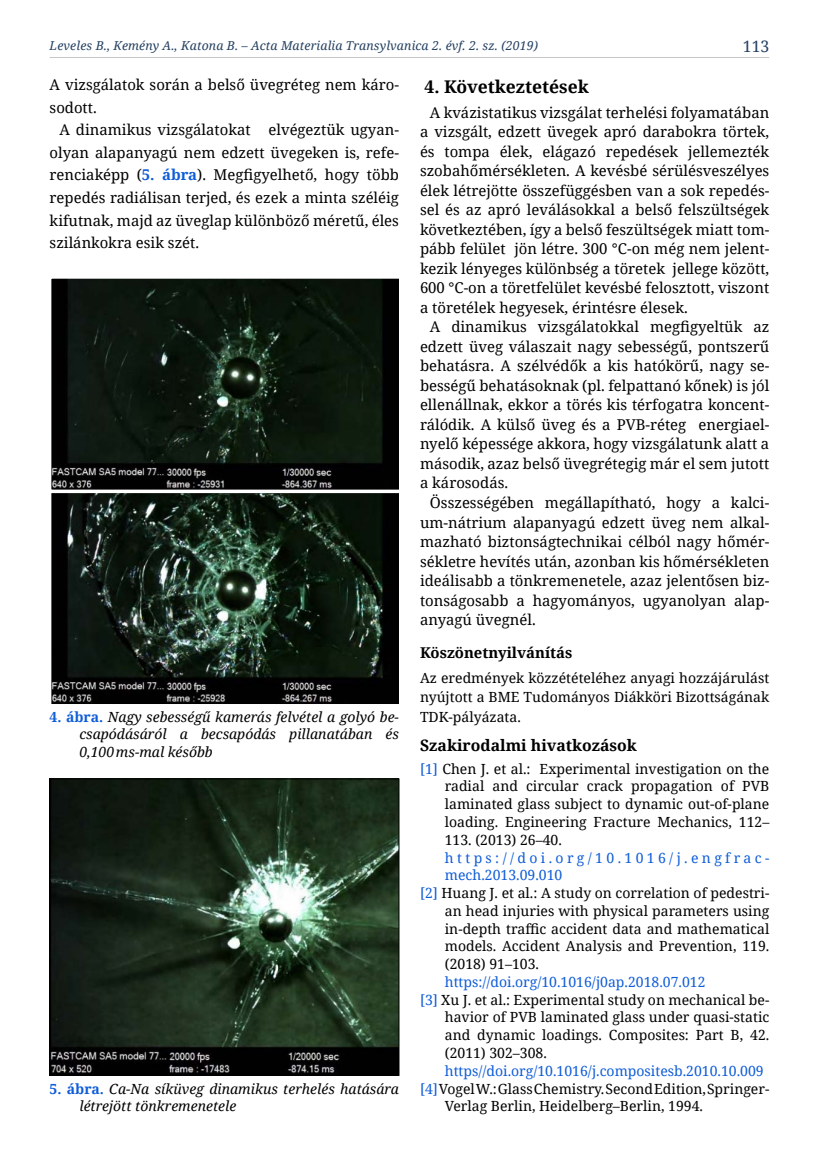
<style>
.page{position:relative;width:819px;height:1161px;background:#fff}
.page>*{position:absolute;margin:0;border:0;box-sizing:border-box;transform-origin:0 0}
.t1{font:700 17.5px "Noto Serif";color:#000}
.t2{font:700 15.75px "Noto Serif";color:#000}
.t3{font:15.75px "Noto Serif";color:#244061}
.t4{font:14.88px "Noto Serif";color:#000}
.t5{font:700 14.88px "Noto Serif";color:#000}
.t6{font:14px/19.6px "Noto Serif";color:#000;text-align:justify}
.t7{font:italic 14px/17.5px "Noto Serif";color:#000;text-align:justify}
.t8{font:14px "Noto Serif";color:#0f5dd8}
.t9{font:14px "Noto Serif";letter-spacing:.24em;color:#0f5dd8}
.t10{font:italic 12.25px "Noto Serif";letter-spacing:.01em;color:#244061}
.s1{font-weight:700;color:#0f5dd8}
.s2{color:#0f5dd8}
.s3{font-weight:700;font-style:normal;color:#0f5dd8}
</style>
<div class="page">
<hr style="left:50px;top:57px;width:719px;height:1px;background:#c6c6c6">
<img style="left:53px;top:280px;width:345px;height:208px">
<div style="left:50px;top:277px;width:351px;height:214px;border:2px solid #fff"></div>
<img style="left:53px;top:494px;width:345px;height:209px">
<div style="left:50px;top:491px;width:351px;height:215px;border:2px solid #fff"></div>
<img style="left:51px;top:781px;width:346px;height:292px">
<div style="left:49px;top:779px;width:350px;height:296px;border:1px solid #000"></div>
<p class="t10" style="left:50px;top:37px;width:490px">Leveles B., Kemény A., Katona B. – Acta Materialia Transylvanica 2. évf. 2. sz. (2019)</p>
<p class="t3" style="left:742px;top:35px;width:28px">113</p>
<p class="t4" style="left:50px;top:75px;width:351px">A vizsgálatok során a belső üvegréteg nem káro-</p>
<p class="t4" style="left:50px;top:97px;width:49px">sodott.</p>
<p class="t4" style="left:60px;top:120px;width:341px">A dinamikus vizsgálatokat elvégeztük ugyan-</p>
<p class="t4" style="left:50px;top:142px;width:351px">olyan alapanyagú nem edzett üvegeken is, refe-</p>
<p class="t4" style="left:50px;top:165px;width:351px">renciaképp (<span class="s1">5. ábra</span>). Megfigyelhető, hogy több</p>
<p class="t4" style="left:50px;top:187px;width:351px">repedés radiálisan terjed, és ezek a minta széléig</p>
<p class="t4" style="left:50px;top:210px;width:351px">kifutnak, majd az üveglap különböző méretű, éles</p>
<p class="t4" style="left:50px;top:232px;width:151px">szilánkokra esik szét.</p>
<p class="t1" style="left:424px;top:74px;width:166px">4. Következtetések</p>
<p class="t4" style="left:430px;top:102px;width:341px">A kvázistatikus vizsgálat terhelési folyamatában</p>
<p class="t4" style="left:420px;top:122px;width:351px">a vizsgált, edzett üvegek apró darabokra törtek,</p>
<p class="t4" style="left:420px;top:141px;width:351px">és tompa élek, elágazó repedések jellemezték</p>
<p class="t4" style="left:420px;top:161px;width:351px">szobahőmérsékleten. A kevésbé sérülésveszélyes</p>
<p class="t4" style="left:420px;top:180px;width:351px">élek létrejötte összefüggésben van a sok repedés-</p>
<p class="t4" style="left:420px;top:200px;width:351px">sel és az apró leválásokkal a belső felszültségek</p>
<p class="t4" style="left:420px;top:219px;width:351px">következtében, így a belső feszültségek miatt tom-</p>
<p class="t4" style="left:420px;top:239px;width:351px">pább felület jön létre. 300 °C-on még nem jelent-</p>
<p class="t4" style="left:420px;top:258px;width:351px">kezik lényeges különbség a töretek jellege között,</p>
<p class="t4" style="left:420px;top:278px;width:351px">600 °C-on a töretfelület kevésbé felosztott, viszont</p>
<p class="t4" style="left:420px;top:297px;width:269px">a töretélek hegyesek, érintésre élesek.</p>
<p class="t4" style="left:430px;top:317px;width:341px">A dinamikus vizsgálatokkal megfigyeltük az</p>
<p class="t4" style="left:420px;top:336px;width:351px">edzett üveg válaszait nagy sebességű, pontszerű</p>
<p class="t4" style="left:420px;top:356px;width:351px">behatásra. A szélvédők a kis hatókörű, nagy se-</p>
<p class="t4" style="left:420px;top:375px;width:351px">bességű behatásoknak (pl. felpattanó kőnek) is jól</p>
<p class="t4" style="left:420px;top:395px;width:351px">ellenállnak, ekkor a törés kis térfogatra koncent-</p>
<p class="t4" style="left:420px;top:414px;width:351px">rálódik. A külső üveg és a PVB-réteg energiael-</p>
<p class="t4" style="left:420px;top:434px;width:351px">nyelő képessége akkora, hogy vizsgálatunk alatt a</p>
<p class="t4" style="left:420px;top:453px;width:351px">második, azaz belső üvegrétegig már el sem jutott</p>
<p class="t4" style="left:420px;top:473px;width:90px">a károsodás.</p>
<p class="t4" style="left:430px;top:492px;width:341px">Összességében megállapítható, hogy a kalci-</p>
<p class="t4" style="left:420px;top:512px;width:351px">um-nátrium alapanyagú edzett üveg nem alkal-</p>
<p class="t4" style="left:420px;top:531px;width:351px">mazható biztonságtechnikai célból nagy hőmér-</p>
<p class="t4" style="left:420px;top:551px;width:351px">sékletre hevítés után, azonban kis hőmérsékleten</p>
<p class="t4" style="left:420px;top:570px;width:351px">ideálisabb a tönkremenetele, azaz jelentősen biz-</p>
<p class="t4" style="left:420px;top:590px;width:351px">tonságosabb a hagyományos, ugyanolyan alap-</p>
<p class="t4" style="left:420px;top:609px;width:117px">anyagú üvegnél.</p>
<p class="t5" style="left:420px;top:642px;width:154px">Köszönetnyilvánítás</p>
<p class="t6" style="left:420px;top:667px;width:351px">Az eredmények közzétételéhez anyagi hozzájárulást nyújtott a BME Tudományos Diákköri Bizottságának TDK-pályázata.</p>
<p class="t2" style="left:420px;top:734px;width:218px">Szakirodalmi hivatkozások</p>
<p class="t6" style="left:420px;top:758px;width:351px"><span class="s2">[1]</span> Chen J. et al.: Experimental investigation on the</p>
<p class="t6" style="left:445px;top:776px;width:326px">radial and circular crack propagation of PVB</p>
<p class="t6" style="left:445px;top:794px;width:326px">laminated glass subject to dynamic out-of-plane</p>
<p class="t6" style="left:445px;top:811px;width:326px">loading. Engineering Fracture Mechanics, 112–</p>
<p class="t6" style="left:445px;top:829px;width:119px">113. (2013) 26–40.</p>
<p class="t9" style="left:445px;top:848px;width:326px">https://doi.org/10.1016/j.engfrac-</p>
<p class="t8" style="left:445px;top:865px;width:119px">mech.2013.09.010</p>
<p class="t6" style="left:420px;top:882px;width:351px"><span class="s2">[2]</span> Huang J. et al.: A study on correlation of pedestri-</p>
<p class="t6" style="left:445px;top:900px;width:326px">an head injuries with physical parameters using</p>
<p class="t6" style="left:445px;top:918px;width:326px">in-depth traffic accident data and mathematical</p>
<p class="t6" style="left:445px;top:936px;width:326px">models. Accident Analysis and Prevention, 119.</p>
<p class="t6" style="left:445px;top:954px;width:96px">(2018) 91–103.</p>
<p class="t8" style="left:445px;top:972px;width:262px">https://doi.org/10.1016/j0ap.2018.07.012</p>
<p class="t6" style="left:420px;top:989px;width:351px"><span class="s2">[3]</span> Xu J. et al.: Experimental study on mechanical be-</p>
<p class="t6" style="left:445px;top:1007px;width:326px">havior of PVB laminated glass under quasi-static</p>
<p class="t6" style="left:445px;top:1025px;width:326px">and dynamic loadings. Composites: Part B, 42.</p>
<p class="t6" style="left:445px;top:1042px;width:104px">(2011) 302–308.</p>
<p class="t8" style="left:445px;top:1061px;width:320px">https//doi.org/10.1016/j.compositesb.2010.10.009</p>
<p class="t6" style="left:420px;top:1078px;width:351px"><span class="s2">[4]</span> Vogel W.: Glass Chemistry. Second Edition, Springer-</p>
<p class="t6" style="left:445px;top:1096px;width:260px">Verlag Berlin, Heidelberg–Berlin, 1994.</p>
<p class="t7" style="left:79px;top:707px;width:321px;text-indent:-30px"><span class="s3">4. ábra.</span> Nagy sebességű kamerás felvétel a golyó be&shy;csapódásáról a becsapódás pillanatában és 0,100ms-mal később</p>
<p class="t7" style="left:79px;top:1079px;width:321px;text-indent:-30px"><span class="s3">5. ábra.</span> Ca-Na síküveg dinamikus terhelés hatására létrejött tönkremenetele</p>
</div>
